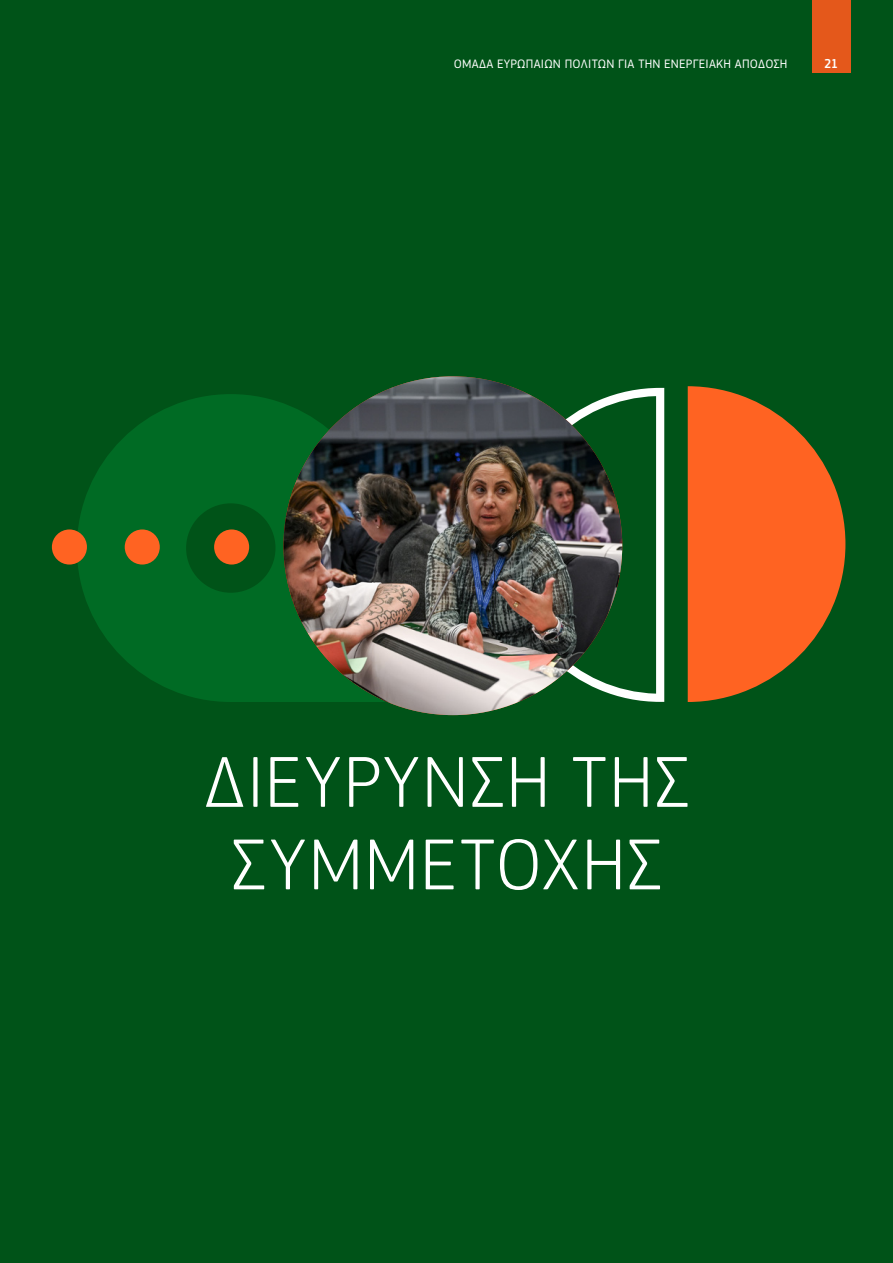
<style>
.page{position:relative;width:893px;height:1263px;background:#005318}
.page>*{position:absolute;margin:0;border:0;box-sizing:border-box;transform-origin:0 0}
.t1{font:300 75px/82.5px "EC Square Sans Pro";letter-spacing:.035em;color:#fff;text-align:center}
.t2{font:500 13.5px "EC Square Sans Cond Pro";color:#fff}
.t3{font:12.75px "EC Square Sans Pro";letter-spacing:.02em;color:#fff}
</style>
<div class="page">
<svg style="left:77px;top:394px;width:308px;height:308px;fill:#006b24"></svg>
<div style="left:52px;top:529px;width:35px;height:35px;background:#ff6322;border-radius:50%"></div>
<div style="left:125px;top:529px;width:35px;height:35px;background:#ff6322;border-radius:50%"></div>
<div style="left:214px;top:529px;width:35px;height:35px;background:#ff6322;border-radius:50%"></div>
<svg style="left:688px;top:386px;width:157px;height:316px;fill:#ff6322"></svg>
<svg style="left:516px;top:388px;width:148px;height:314px"></svg>
<div style="left:812px;top:0;width:38px;height:72px;background:#e4581b"></div>
<img style="left:283px;top:376px;width:339px;height:339px;border-radius:169px">
<p class="t3" style="left:454px;top:56px;width:335px">ΟΜΆΔΑ ΕΥΡΩΠΑΊΩΝ ΠΟΛΙΤΏΝ ΓΙΑ ΤΗΝ ΕΝΕΡΓΕΙΑΚΉ ΑΠΌΔΟΣΗ</p>
<p class="t2" style="left:824px;top:56px;width:15px">21</p>
<h1 class="t1" style="left:205px;top:740px;width:485px">ΔΙΕΎΡΥΝΣΗ ΤΗΣ<br>ΣΥΜΜΕΤΟΧΉΣ</h1>
</div>
